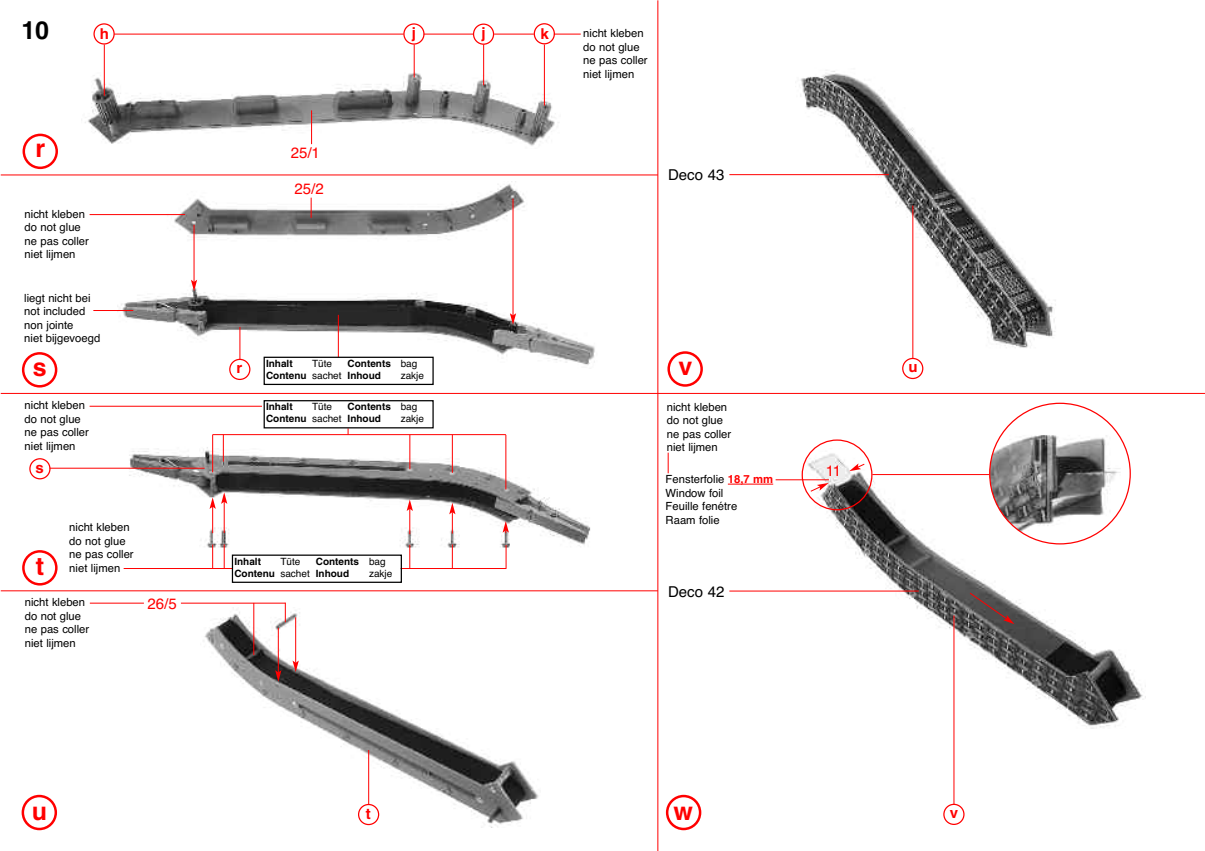
<style>
.page{position:relative;width:1205px;height:851px;background:#fff}
.page>*{position:absolute;margin:0;border:0;box-sizing:border-box;transform-origin:0 0}
.t1{font:700 25px "Helvetica";color:#f00}
.t2{font:700 25px "Helvetica";color:#000}
.t3{font:15px "Helvetica";color:#f00}
.t4{font:15px "Helvetica";color:#000}
.t5{font:700 15px "Helvetica";color:#f00}
.t6{font:11.25px/13.5px "Helvetica";color:#000}
.t7{font:700 10px/12.4px "Helvetica";color:#000}
.t8{font:10px "Helvetica";color:#000}
.s1{font-weight:400}
.s2{font-weight:700;color:#f00}
</style>
<div class="page">
<img style="left:85px;top:53px;width:474px;height:93px">
<img style="left:118px;top:184px;width:477px;height:184px">
<img style="left:120px;top:437px;width:471px;height:112px">
<img style="left:203px;top:607px;width:336px;height:220px">
<img style="left:796px;top:71px;width:260px;height:279px">
<img style="left:806px;top:470px;width:340px;height:258px">
<svg style="left:989px;top:402px;width:142px;height:142px"></svg>
<hr style="left:657px;top:0;width:1px;height:850px;background:#f00">
<hr style="left:1px;top:393px;width:1204px;height:1px;background:#f00">
<hr style="left:1px;top:174px;width:657px;height:1px;background:#f00">
<hr style="left:1px;top:590px;width:657px;height:1px;background:#f00">
<svg style="left:23px;top:134px;width:35px;height:35px"></svg>
<svg style="left:22px;top:352px;width:35px;height:35px"></svg>
<svg style="left:22px;top:550px;width:36px;height:35px"></svg>
<svg style="left:22px;top:794px;width:35px;height:36px"></svg>
<svg style="left:667px;top:351px;width:36px;height:35px"></svg>
<svg style="left:666px;top:794px;width:35px;height:36px"></svg>
<svg style="left:229px;top:359px;width:21px;height:21px"></svg>
<svg style="left:29px;top:458px;width:22px;height:21px"></svg>
<svg style="left:358px;top:803px;width:21px;height:22px"></svg>
<svg style="left:902px;top:358px;width:21px;height:21px"></svg>
<svg style="left:943px;top:803px;width:21px;height:21px"></svg>
<svg style="left:93px;top:23px;width:22px;height:22px"></svg>
<svg style="left:403px;top:23px;width:21px;height:22px"></svg>
<hr style="left:311px;top:110px;width:1px;height:34px;background:#f00">
<svg style="left:311px;top:198px;width:1px;height:20px"></svg>
<hr style="left:239px;top:327px;width:1px;height:32px;background:#f00">
<hr style="left:912px;top:205px;width:1px;height:153px;background:#f00">
<hr style="left:338px;top:315px;width:1px;height:42px;background:#f00">
<hr style="left:212px;top:434px;width:1px;height:38px;background:#f00">
<svg style="left:223px;top:435px;width:1px;height:26px"></svg>
<svg style="left:212px;top:544px;width:1px;height:24px"></svg>
<hr style="left:124px;top:568px;width:109px;height:1px;background:#f00">
<hr style="left:400px;top:568px;width:106px;height:1px;background:#f00">
<hr style="left:213px;top:434px;width:293px;height:1px;background:#f00">
<hr style="left:409px;top:435px;width:1px;height:34px;background:#f00">
<svg style="left:224px;top:544px;width:1px;height:24px"></svg>
<svg style="left:209px;top:492px;width:18px;height:41px"></svg>
<hr style="left:452px;top:435px;width:1px;height:38px;background:#f00">
<svg style="left:452px;top:544px;width:1px;height:24px"></svg>
<svg style="left:449px;top:502px;width:6px;height:31px"></svg>
<hr style="left:505px;top:435px;width:1px;height:54px;background:#f00">
<svg style="left:506px;top:545px;width:1px;height:23px"></svg>
<svg style="left:503px;top:521px;width:6px;height:12px"></svg>
<svg style="left:409px;top:544px;width:1px;height:24px"></svg>
<svg style="left:407px;top:499px;width:6px;height:35px"></svg>
<hr style="left:104px;top:45px;width:1px;height:51px;background:#f00">
<hr style="left:414px;top:45px;width:1px;height:32px;background:#f00">
<svg style="left:473px;top:24px;width:21px;height:21px"></svg>
<hr style="left:483px;top:45px;width:1px;height:40px;background:#f00">
<hr style="left:544px;top:45px;width:1px;height:61px;background:#f00">
<svg style="left:534px;top:23px;width:47px;height:21px"></svg>
<hr style="left:114px;top:34px;width:290px;height:1px;background:#f00">
<hr style="left:494px;top:34px;width:40px;height:1px;background:#f00">
<hr style="left:424px;top:34px;width:49px;height:1px;background:#f00">
<hr style="left:194px;top:225px;width:1px;height:57px;background:#f00">
<svg style="left:191px;top:279px;width:6px;height:12px"></svg>
<hr style="left:513px;top:198px;width:1px;height:117px;background:#f00">
<svg style="left:510px;top:313px;width:6px;height:12px"></svg>
<hr style="left:90px;top:214px;width:95px;height:1px;background:#f00">
<hr style="left:93px;top:310px;width:40px;height:1px;background:#f00">
<hr style="left:50px;top:467px;width:155px;height:1px;background:#f00">
<hr style="left:90px;top:406px;width:172px;height:1px;background:#f00">
<div style="left:264px;top:356px;width:170px;height:29px;border:1px solid #000"></div>
<div style="left:264px;top:400px;width:170px;height:28px;border:1px solid #000"></div>
<div style="left:232px;top:554px;width:170px;height:28px;border:1px solid #000"></div>
<hr style="left:278px;top:627px;width:1px;height:45px;background:#f00">
<svg style="left:275px;top:670px;width:6px;height:11px"></svg>
<hr style="left:295px;top:617px;width:1px;height:45px;background:#f00">
<svg style="left:292px;top:660px;width:7px;height:12px"></svg>
<hr style="left:368px;top:749px;width:1px;height:55px;background:#f00">
<hr style="left:953px;top:615px;width:1px;height:189px;background:#f00">
<svg style="left:285px;top:602px;width:1px;height:20px"></svg>
<hr style="left:253px;top:602px;width:1px;height:53px;background:#f00">
<hr style="left:90px;top:602px;width:54px;height:1px;background:#f00">
<hr style="left:181px;top:602px;width:104px;height:1px;background:#f00">
<hr style="left:729px;top:174px;width:160px;height:1px;background:#f00">
<hr style="left:872px;top:474px;width:117px;height:1px;background:#f00">
<hr style="left:729px;top:590px;width:190px;height:1px;background:#f00">
<svg style="left:969px;top:592px;width:45px;height:32px"></svg>
<hr style="left:775px;top:479px;width:54px;height:1px;background:#f00">
<svg style="left:801px;top:439px;width:71px;height:71px"></svg>
<svg style="left:668px;top:452px;width:1px;height:21px"></svg>
<hr style="left:728px;top:483px;width:45px;height:1px;background:#f00">
<h1 class="t2" style="left:21px;top:21px;width:29px">10</h1>
<h2 class="t5" style="left:100px;top:28px;width:11px">h</h2>
<h2 class="t5" style="left:412px;top:28px;width:6px">j</h2>
<h2 class="t5" style="left:540px;top:28px;width:10px">k</h2>
<h2 class="t5" style="left:481px;top:28px;width:6px">j</h2>
<h1 class="t1" style="left:36px;top:139px;width:11px">r</h1>
<p class="t6" style="left:25px;top:207px;width:66px">nicht kleben do not glue ne pas coller niet lijmen</p>
<h2 class="t3" style="left:291px;top:144px;width:31px">25/1</h2>
<h2 class="t3" style="left:294px;top:180px;width:31px">25/2</h2>
<p class="t6" style="left:24px;top:291px;width:77px">liegt nicht bei not included non jointe<br>niet bijgevoegd</p>
<h1 class="t1" style="left:33px;top:358px;width:15px">s</h1>
<p class="t6" style="left:25px;top:398px;width:66px">nicht kleben do not glue ne pas coller niet lijmen</p>
<h2 class="t5" style="left:36px;top:461px;width:10px">s</h2>
<h1 class="t1" style="left:36px;top:557px;width:10px">t</h1>
<p class="t6" style="left:69px;top:520px;width:66px">nicht kleben do not glue ne pas coller niet lijmen</p>
<p class="t6" style="left:25px;top:595px;width:62px">nicht kleben</p>
<h2 class="t3" style="left:148px;top:594px;width:31px">26/5</h2>
<p class="t6" style="left:25px;top:609px;width:66px">do not glue ne pas coller niet lijmen</p>
<h2 class="t5" style="left:237px;top:362px;width:7px">r</h2>
<p class="t7" style="left:266px;top:358px;width:153px;text-indent:81px">Contents <span class="s1">bag<br></span>Contenu <span class="s1">sachet</span> Inhoud</p>
<p class="t7" style="left:266px;top:358px;width:28px">Inhalt</p>
<p class="t8" style="left:312px;top:357px;width:22px">Tüte</p>
<p class="t8" style="left:401px;top:369px;width:25px">zakje</p>
<p class="t7" style="left:266px;top:401px;width:153px;text-indent:81px">Contents <span class="s1">bag<br></span>Contenu <span class="s1">sachet</span> Inhoud</p>
<p class="t7" style="left:266px;top:401px;width:28px">Inhalt</p>
<p class="t8" style="left:312px;top:401px;width:22px">Tüte</p>
<p class="t8" style="left:401px;top:413px;width:25px">zakje</p>
<p class="t7" style="left:234px;top:555px;width:153px;text-indent:81px">Contents <span class="s1">bag<br></span>Contenu <span class="s1">sachet</span> Inhoud</p>
<p class="t7" style="left:234px;top:555px;width:28px">Inhalt</p>
<p class="t8" style="left:280px;top:555px;width:22px">Tüte</p>
<p class="t8" style="left:369px;top:567px;width:25px">zakje</p>
<p class="t6" style="left:583px;top:26px;width:66px">nicht kleben do not glue ne pas coller niet lijmen</p>
<h2 class="t4" style="left:668px;top:166px;width:58px">Deco 43</h2>
<h1 class="t1" style="left:678px;top:357px;width:15px">v</h1>
<p class="t6" style="left:667px;top:400px;width:66px">nicht kleben do not glue ne pas coller niet lijmen</p>
<p class="t6" style="left:666px;top:472px;width:109px">Fensterfolie <span class="s2">18,7 mm<br></span>Window foil<br>Feuille fenétre<br>Raam folie</p>
<h2 class="t4" style="left:668px;top:582px;width:58px">Deco 42</h2>
<h2 class="t3" style="left:826px;top:462px;width:17px">11</h2>
<h1 class="t1" style="left:32px;top:802px;width:17px">u</h1>
<h2 class="t5" style="left:366px;top:808px;width:6px">t</h2>
<h1 class="t1" style="left:674px;top:801px;width:21px">w</h1>
<h2 class="t5" style="left:908px;top:361px;width:11px">u</h2>
<h2 class="t5" style="left:950px;top:807px;width:10px">v</h2>
</div>
